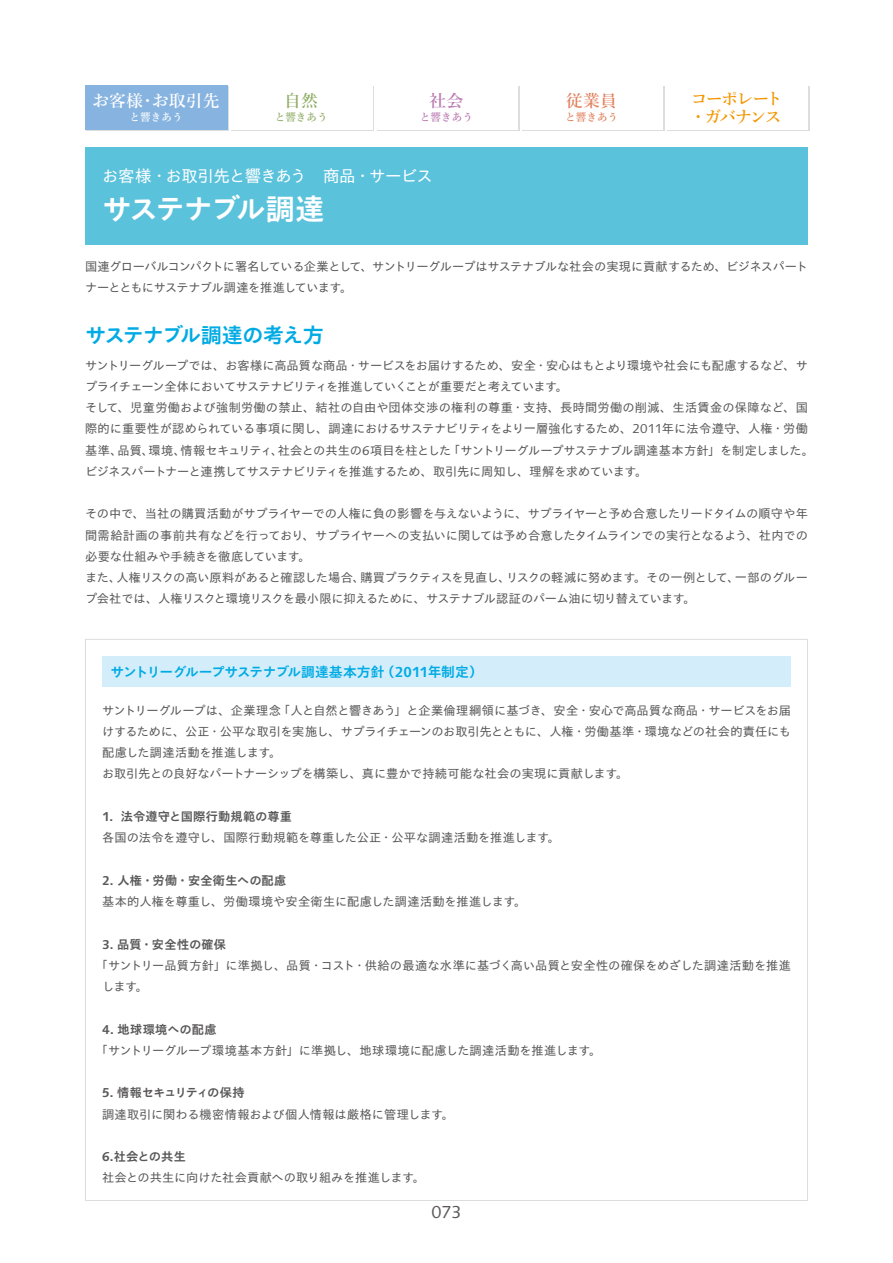
<style>
.page{position:relative;width:893px;height:1263px;background:#fff}
.page>*{position:absolute;margin:0;border:0;box-sizing:border-box;transform-origin:0 0}
.t1{font:700 29.7px "Suntory Gothic";letter-spacing:-.07em;color:#fff}
.t2{font:700 21.3px "Suntory Gothic";letter-spacing:-.065em;color:#00abe4}
.t3{font:700 16.95px/18px "Suntory Mincho";letter-spacing:-.11em;color:#f39700}
.t4{font:700 16.95px "Suntory Mincho";color:#fff}
.t5{font:700 16.95px "Suntory Mincho";color:#e0815e}
.t6{font:700 16.95px "Suntory Mincho";color:#ba79b1}
.t7{font:700 16.95px "Suntory Mincho";color:#90ad66}
.t8{font:16.5px "Suntory Gothic";letter-spacing:-.04em;color:#fff}
.t9{font:16.5px "Suntory Gothic";color:#595757}
.t10{font:700 13.8px "Suntory Gothic";letter-spacing:-.035em;color:#00abe4}
.t11{font:12.15px/21.3px "Suntory Gothic";letter-spacing:-.02em;color:#595757}
.t12{font:12.15px "Suntory Gothic";letter-spacing:.005em;color:#595757}
.t13{font:12.15px/21.3px "Suntory Gothic";color:#595757}
.t14{font:12.15px/21.3px "Suntory Gothic";letter-spacing:-.045em;color:#595757}
.t15{font:700 12.15px "Suntory Gothic";letter-spacing:.01em;color:#595757}
.t16{font:700 12.15px "Suntory Gothic";letter-spacing:-.075em;color:#595757}
.t17{font:700 10.65px "Suntory Mincho";color:#ba79b1}
.t18{font:700 10.65px "Suntory Mincho";color:#e0815e}
.t19{font:700 10.65px "Suntory Mincho";color:#fff}
.t20{font:700 10.65px "Suntory Mincho";color:#90ad66}
</style>
<div class="page">
<div style="left:85px;top:147px;width:723px;height:97px;background:#5bc2dc"></div>
<div style="left:102px;top:656px;width:689px;height:31px;background:#d3edfb"></div>
<div style="left:522px;top:87px;width:142px;height:44px;background:#dcdddd"></div>
<div style="left:521px;top:85px;width:142px;height:45px;background:#fff"></div>
<div style="left:667px;top:87px;width:142px;height:44px;background:#dcdddd"></div>
<div style="left:666px;top:85px;width:142px;height:45px;background:#fff"></div>
<div style="left:87px;top:87px;width:142px;height:44px;background:#86b3e0"></div>
<div style="left:85px;top:85px;width:142px;height:45px;background:#86b3e0"></div>
<h3 class="t4" style="left:92px;top:93px;width:129px">お客様・お取引先</h3>
<p class="t19" style="left:129px;top:112px;width:55px">と響きあう</p>
<h3 class="t7" style="left:284px;top:93px;width:36px">自然</h3>
<p class="t20" style="left:275px;top:112px;width:55px">と響きあう</p>
<h3 class="t6" style="left:429px;top:93px;width:36px">社会</h3>
<p class="t17" style="left:420px;top:112px;width:55px">と響きあう</p>
<h3 class="t5" style="left:566px;top:93px;width:53px">従業員</h3>
<p class="t18" style="left:565px;top:112px;width:55px">と響きあう</p>
<h3 class="t3" style="left:690px;top:91px;width:94px">コーポレート・ガバナンス</h3>
<h3 class="t8" style="left:102px;top:168px;width:332px">お客様・お取引先と響きあう　商品・サービス</h3>
<h1 class="t1" style="left:102px;top:194px;width:224px">サステナブル調達</h1>
<p class="t14" style="left:85px;top:256px;width:724px">国連グローバルコンパクトに署名している企業として、サントリーグループはサステナブルな社会の実現に貢献するため、ビジネスパートナーとともにサステナブル調達を推進しています。</p>
<h2 class="t2" style="left:85px;top:325px;width:241px">サステナブル調達の考え方</h2>
<p class="t11" style="left:85px;top:355px;width:730px">サントリーグループでは、お客様に高品質な商品・サービスをお届けするため、安全・安心はもとより環境や社会にも配慮するなど、サプライチェーン全体においてサステナビリティを推進していくことが重要だと考えています。<br>そして、児童労働および強制労働の禁止、結社の自由や団体交渉の権利の尊重・支持、長時間労働の削減、生活賃金の保障など、国際的に重要性が認められている事項に関し、調達におけるサステナビリティをより一層強化するため、2011年に法令遵守、人権・労働基準、品質、環境、情報セキュリティ、社会との共生の6項目を柱とした「サントリーグループサステナブル調達基本方針」を制定しました。ビジネスパートナーと連携してサステナビリティを推進するため、取引先に周知し、理解を求めています。</p>
<p class="t11" style="left:85px;top:504px;width:724px">その中で、当社の購買活動がサプライヤーでの人権に負の影響を与えないように、サプライヤーと予め合意したリードタイムの順守や年間需給計画の事前共有などを行っており、サプライヤーへの支払いに関しては予め合意したタイムラインでの実行となるよう、社内での必要な仕組みや手続きを徹底しています。<br>また、人権リスクの高い原料があると確認した場合、購買プラクティスを見直し、リスクの軽減に努めます。その一例として、一部のグループ会社では、人権リスクと環境リスクを最小限に抑えるために、サステナブル認証のパーム油に切り替えています。</p>
<p class="t10" style="left:111px;top:665px;width:373px">サントリーグループサステナブル調達基本方針（2011年制定）</p>
<p class="t11" style="left:102px;top:700px;width:690px">サントリーグループは、企業理念「人と自然と響きあう」と企業倫理綱領に基づき、安全・安心で高品質な商品・サービスをお届けするために、公正・公平な取引を実施し、サプライチェーンのお取引先とともに、人権・労働基準・環境などの社会的責任にも配慮した調達活動を推進します。<br>お取引先との良好なパートナーシップを構築し、真に豊かで持続可能な社会の実現に貢献します。</p>
<p class="t15" style="left:102px;top:810px;width:191px">1. 法令遵守と国際行動規範の尊重</p>
<p class="t12" style="left:102px;top:831px;width:460px">各国の法令を遵守し、国際行動規範を尊重した公正・公平な調達活動を推進します。</p>
<p class="t15" style="left:102px;top:874px;width:186px">2. 人権・労働・安全衛生への配慮</p>
<p class="t12" style="left:102px;top:895px;width:426px">基本的人権を尊重し、労働環境や安全衛生に配慮した調達活動を推進します。</p>
<p class="t15" style="left:102px;top:938px;width:126px">3. 品質・安全性の確保</p>
<p class="t13" style="left:102px;top:955px;width:690px;text-indent:-6px">「サントリー品質方針」に準拠し、品質・コスト・供給の最適な水準に基づく高い品質と安全性の確保をめざした調達活動を推進します。</p>
<p class="t15" style="left:102px;top:1023px;width:116px">4. 地球環境への配慮</p>
<p class="t12" style="left:96px;top:1044px;width:507px">「サントリーグループ環境基本方針」に準拠し、地球環境に配慮した調達活動を推進します。</p>
<p class="t16" style="left:102px;top:1087px;width:144px">5. 情報セキュリティの保持</p>
<p class="t13" style="left:102px;top:1104px;width:353px">調達取引に関わる機密情報および個人情報は厳格に管理します。</p>
<p class="t15" style="left:102px;top:1150px;width:85px">6.社会との共生</p>
<p class="t11" style="left:102px;top:1168px;width:325px">社会との共生に向けた社会貢献への取り組みを推進します。</p>
<h3 class="t9" style="left:431px;top:1204px;width:32px">073</h3>
</div>
